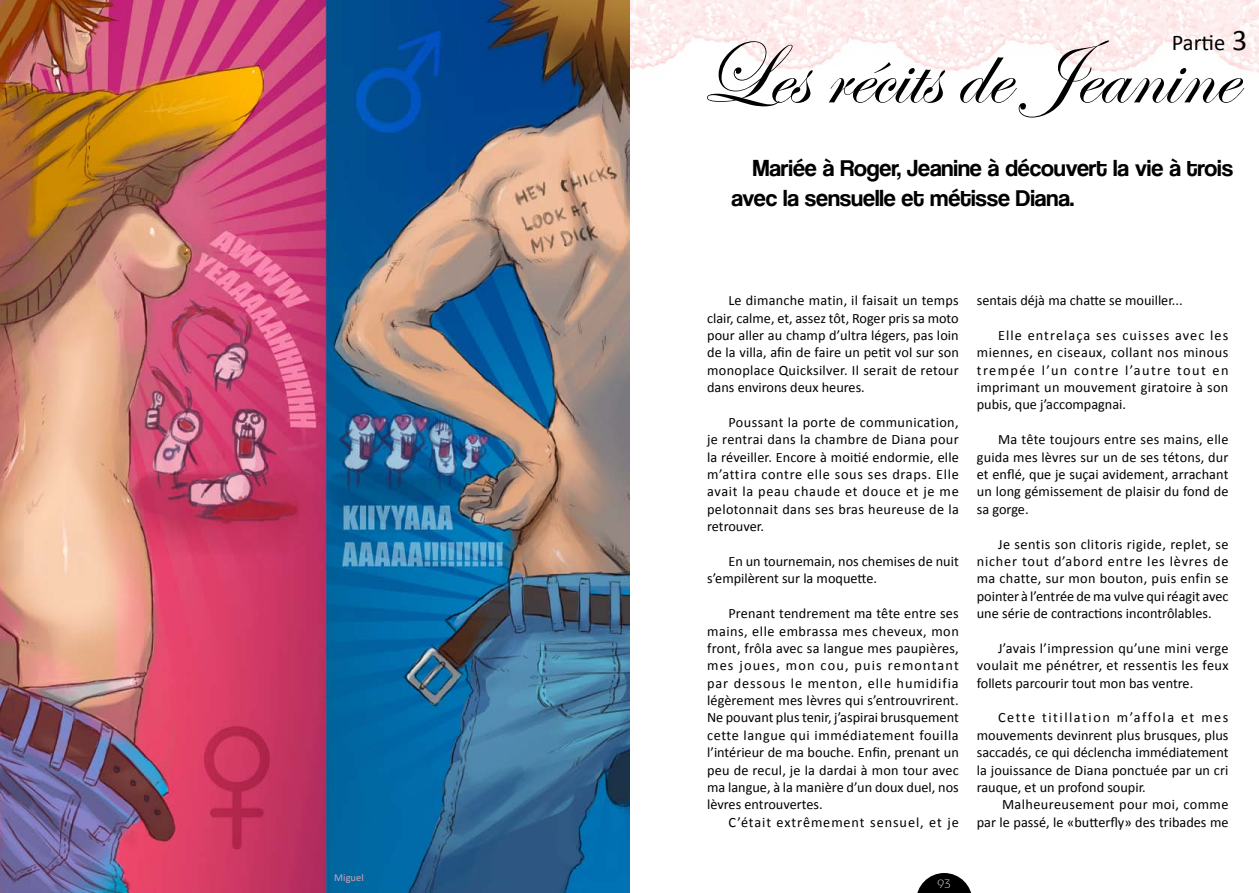
<style>
.page{position:relative;width:1259px;height:893px;background:#fff}
.page>*{position:absolute;margin:0;border:0;box-sizing:border-box;transform-origin:0 0}
.t1{font:90px "Edwardian Script ITC";color:#000}
.t2{font:24px/29.2px "Coolvetica Rg";color:#000}
.t3{font:22.5px "Calibri";color:#000}
.t4{font:14.25px/17.4px "Calibri";color:#000;text-align:justify}
.t5{font:14.25px "Calibri";letter-spacing:.065em;color:#000}
.t6{font:300 12px "Brie";color:#fff}
.t7{font:10.5px "Calibri";color:#cea2b4}
.s1{font-size:30px}
</style>
<div class="page">
<img style="left:629px;top:0;width:630px;height:78px">
<svg style="left:917px;top:873px;width:55px;height:20px"></svg>
<div style="left:629px;top:820px;width:13px;height:14px;background:#fff;border:2px solid #fff"></div>
<img style="left:0;top:0;width:629px;height:893px">
<p class="t7" style="left:334px;top:871px;width:31px">Miguel</p>
<h3 class="t3" style="left:1171px;top:28px;width:77px">Partie <span class="s1">3</span></h3>
<h1 class="t1" style="left:699px;top:25px;width:538px">Les récits de Jeanine</h1>
<h2 class="t2" style="left:731px;top:153px;width:503px;text-indent:21px">Mariée à Roger, Jeanine à découvert la vie à trois avec la sensuelle et métisse Diana.</h2>
<p class="t4" style="left:707px;top:292px;width:253px;text-indent:21px">Le dimanche matin, il faisait un temps clair, calme, et, assez tôt, Roger pris sa moto pour aller au champ d’ultra légers, pas loin de la villa, afin de faire un petit vol sur son monoplace Quicksilver. Il serait de retour dans environs deux heures.</p>
<p class="t4" style="left:707px;top:413px;width:253px;text-indent:21px">Poussant la porte de communication, je rentrai dans la chambre de Diana pour la réveiller. Encore à moitié endormie, elle m’attira contre elle sous ses draps. Elle avait la peau chaude et douce et je me pelotonnait dans ses bras heureuse de la retrouver.</p>
<p class="t4" style="left:707px;top:553px;width:253px;text-indent:21px">En un tournemain, nos chemises de nuit s’empilèrent sur la moquette.</p>
<p class="t4" style="left:707px;top:605px;width:253px;text-indent:21px">Prenant tendrement ma tête entre ses mains, elle embrassa mes cheveux, mon front, frôla avec sa langue mes paupières, mes joues, mon cou, puis remontant par dessous le menton, elle humidifia légèrement mes lèvres qui s’entrouvrirent.<br>Ne pouvant plus tenir, j’aspirai brusquement cette langue qui immédiatement fouilla l’intérieur de ma bouche. Enfin, prenant un peu de recul, je la dardai à mon tour avec ma langue, à la manière d’un doux duel, nos lèvres entrouvertes.</p>
<p class="t5" style="left:728px;top:813px;width:232px">C’était extrêmement sensuel, et je</p>
<p class="t4" style="left:976px;top:292px;width:207px">sentais déjà ma chatte se mouiller...</p>
<p class="t4" style="left:976px;top:327px;width:253px;text-indent:21px">Elle entrelaça ses cuisses avec les miennes, en ciseaux, collant nos minous trempée l’un contre l’autre tout en imprimant un mouvement giratoire à son pubis, que j’accompagnai.</p>
<p class="t4" style="left:976px;top:431px;width:253px;text-indent:21px">Ma tête toujours entre ses mains, elle guida mes lèvres sur un de ses tétons, dur et enflé, que je suçai avidement, arrachant un long gémissement de plaisir du fond de sa gorge.</p>
<p class="t4" style="left:976px;top:535px;width:253px;text-indent:21px">Je sentis son clitoris rigide, replet, se nicher tout d’abord entre les lèvres de ma chatte, sur mon bouton, puis enfin se pointer à l’entrée de ma vulve qui réagit avec une série de contractions incontrôlables.</p>
<p class="t4" style="left:976px;top:639px;width:253px;text-indent:21px">J’avais l’impression qu’une mini verge voulait me pénétrer, et ressentis les feux follets parcourir tout mon bas ventre.</p>
<p class="t4" style="left:976px;top:709px;width:253px;text-indent:21px">Cette titillation m’affola et mes mouvements devinrent plus brusques, plus saccadés, ce qui déclencha immédiatement la jouissance de Diana ponctuée par un cri rauque, et un profond soupir.</p>
<p class="t4" style="left:976px;top:796px;width:253px;text-align:right">Malheureusement pour moi, comme<br>par le passé, le «butterfly» des tribades me</p>
<p class="t6" style="left:937px;top:878px;width:15px">93</p>
</div>
